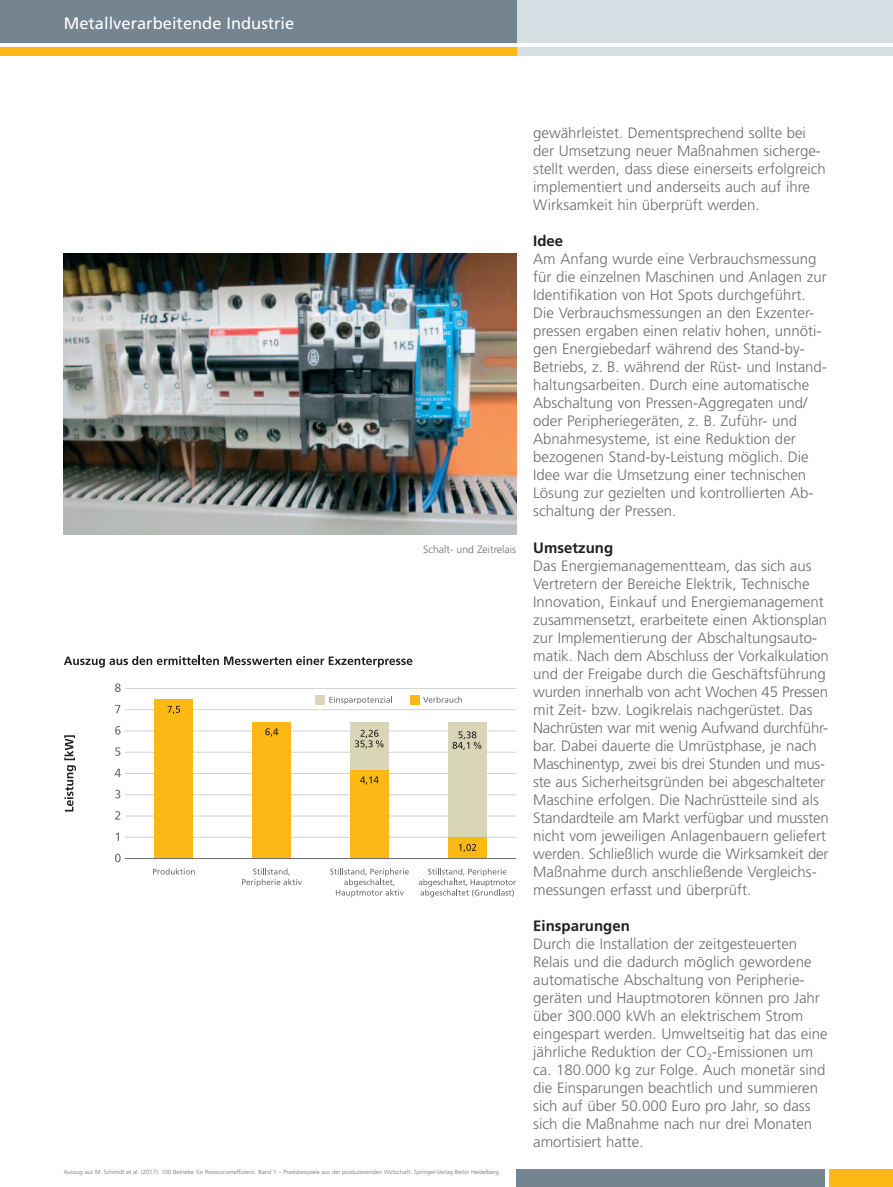
<style>
.page{position:relative;width:893px;height:1187px;background:#fff}
.page>*{position:absolute;margin:0;border:0;box-sizing:border-box;transform-origin:0 0}
.t1{font:16.5px "Frutiger LT Std";color:#fff}
.t2{font:300 15px/18px "Frutiger LT Std";color:#6c6d70}
.t3{font:700 15px "Frutiger LT Std";color:#231f20}
.t4{font:300 10.5px "Frutiger LT Std";color:#6c6d70}
.t5{font:300 6px "Frutiger LT Std";color:#6c6d70}
</style>
<div class="page">
<div style="left:516px;top:0;width:377px;height:43px;background:#d5dee3"></div>
<div style="left:516px;top:47px;width:377px;height:8px;background:#d5dee3"></div>
<div style="left:0;top:0;width:516px;height:43px;background:#748491"></div>
<div style="left:0;top:47px;width:516px;height:8px;background:#fcb814"></div>
<div style="left:516px;top:1169px;width:309px;height:17px;background:#748491"></div>
<div style="left:829px;top:1169px;width:64px;height:17px;background:#fcb814"></div>
<img style="left:64px;top:254px;width:452px;height:280px">
<svg style="left:64px;top:656px;width:348px;height:11px"></svg>
<svg style="left:115px;top:683px;width:6px;height:9px"></svg>
<svg style="left:115px;top:704px;width:5px;height:9px"></svg>
<svg style="left:115px;top:726px;width:6px;height:8px"></svg>
<svg style="left:115px;top:747px;width:5px;height:9px"></svg>
<svg style="left:115px;top:768px;width:6px;height:9px"></svg>
<svg style="left:115px;top:789px;width:5px;height:9px"></svg>
<svg style="left:115px;top:811px;width:5px;height:8px"></svg>
<svg style="left:116px;top:832px;width:3px;height:8px"></svg>
<svg style="left:115px;top:853px;width:6px;height:9px"></svg>
<svg style="left:153px;top:868px;width:42px;height:6px"></svg>
<svg style="left:64px;top:735px;width:12px;height:76px"></svg>
<hr style="left:125px;top:688px;width:391px;height:1px;background:#d1d2d4">
<hr style="left:125px;top:709px;width:391px;height:1px;background:#d1d2d4">
<hr style="left:125px;top:730px;width:391px;height:1px;background:#d1d2d4">
<hr style="left:125px;top:751px;width:391px;height:1px;background:#d1d2d4">
<hr style="left:125px;top:773px;width:391px;height:1px;background:#d1d2d4">
<hr style="left:125px;top:794px;width:391px;height:1px;background:#d1d2d4">
<hr style="left:125px;top:815px;width:391px;height:1px;background:#d1d2d4">
<hr style="left:125px;top:836px;width:391px;height:1px;background:#d1d2d4">
<div style="left:155px;top:699px;width:38px;height:159px;background:#fcb814"></div>
<svg style="left:168px;top:706px;width:12px;height:8px"></svg>
<svg style="left:242px;top:868px;width:60px;height:18px"></svg>
<div style="left:253px;top:722px;width:38px;height:136px;background:#fcb814"></div>
<svg style="left:265px;top:728px;width:13px;height:8px"></svg>
<svg style="left:330px;top:868px;width:79px;height:29px"></svg>
<div style="left:350px;top:722px;width:39px;height:136px;background:#d9d6b7"></div>
<svg style="left:419px;top:868px;width:97px;height:29px"></svg>
<div style="left:448px;top:722px;width:38px;height:136px;background:#d9d6b7"></div>
<div style="left:350px;top:770px;width:39px;height:88px;background:#fcb814"></div>
<div style="left:448px;top:836px;width:38px;height:22px;background:#fcb814"></div>
<svg style="left:355px;top:729px;width:28px;height:19px"></svg>
<svg style="left:452px;top:731px;width:29px;height:19px"></svg>
<svg style="left:360px;top:776px;width:19px;height:8px"></svg>
<svg style="left:459px;top:843px;width:17px;height:9px"></svg>
<hr style="left:125px;top:858px;width:391px;height:1px;background:#6c6d70">
<svg style="left:329px;top:696px;width:63px;height:8px"></svg>
<div style="left:315px;top:695px;width:10px;height:9px;background:#d9d6b7"></div>
<svg style="left:423px;top:696px;width:39px;height:6px"></svg>
<div style="left:410px;top:695px;width:9px;height:9px;background:#fcb814"></div>
<p class="t1" style="left:64px;top:14px;width:232px">Metallverarbeitende Industrie</p>
<p class="t4" style="left:423px;top:543px;width:95px">Schalt- und Zeitrelais</p>
<p class="t5" style="left:64px;top:1168px;width:438px">Auszug aus M. Schmidt et al. (2017): 100 Betriebe für Ressourceneffizienz. Band 1 – Praxisbeispiele aus der produzierenden Wirtschaft. Springer-Verlag Berlin Heidelberg.</p>
<p class="t2" style="left:533px;top:124px;width:294px">gewährleistet. Dementsprechend sollte bei der Umsetzung neuer Maßnahmen sicherge&shy;stellt werden, dass diese einerseits erfolgreich implementiert und anderseits auch auf ihre Wirksamkeit hin überprüft werden.</p>
<p class="t3" style="left:533px;top:232px;width:32px">Idee</p>
<p class="t2" style="left:533px;top:250px;width:295px">Am Anfang wurde eine Verbrauchsmessung für die einzelnen Maschinen und Anlagen zur Identifikation von Hot Spots durchgeführt.<br>Die Verbrauchsmessungen an den Exzenter&shy;pressen ergaben einen relativ hohen, unnöti&shy;gen Energiebedarf während des Stand-by-Betriebs, z. B. während der Rüst- und Instand&shy;haltungsarbeiten. Durch eine automatische Abschaltung von Pressen-Aggregaten und/ oder Peripheriegeräten, z. B. Zuführ- und Abnahmesysteme, ist eine Reduktion der bezogenen Stand-by-Leistung möglich. Die Idee war die Umsetzung einer technischen Lösung zur gezielten und kontrollierten Ab&shy;schaltung der Pressen.</p>
<p class="t3" style="left:533px;top:538px;width:81px">Umsetzung</p>
<p class="t2" style="left:533px;top:556px;width:297px">Das Energiemanagementteam, das sich aus Vertretern der Bereiche Elektrik, Technische Innovation, Einkauf und Energiemanagement zusammensetzt, erarbeitete einen Aktionsplan zur Implementierung der Abschaltungsauto&shy;matik. Nach dem Abschluss der Vorkalkulation und der Freigabe durch die Geschäftsführung wurden innerhalb von acht Wochen 45 Pressen mit Zeit- bzw. Logikrelais nachgerüstet. Das Nachrüsten war mit wenig Aufwand durchführ&shy;bar. Dabei dauerte die Umrüstphase, je nach Maschinentyp, zwei bis drei Stunden und mus&shy;ste aus Sicherheitsgründen bei abgeschalteter Maschine erfolgen. Die Nachrüstteile sind als Standardteile am Markt verfügbar und mussten nicht vom jeweiligen Anlagenbauern geliefert werden. Schließlich wurde die Wirksamkeit der Maßnahme durch anschließende Vergleichs&shy;messungen erfasst und überprüft.</p>
<p class="t3" style="left:533px;top:916px;width:98px">Einsparungen</p>
<p class="t2" style="left:533px;top:934px;width:296px">Durch die Installation der zeitgesteuerten Relais und die dadurch möglich gewordene automatische Abschaltung von Peripherie&shy;geräten und Hauptmotoren können pro Jahr über 300.000 kWh an elektrischem Strom eingespart werden. Umweltseitig hat das eine jährliche Reduktion der CO<sub>2</sub>-Emissionen um ca. 180.000 kg zur Folge. Auch monetär sind die Einsparungen beachtlich und summieren sich auf über 50.000 Euro pro Jahr, so dass sich die Maßnahme nach nur drei Monaten amortisiert hatte.</p>
</div>
